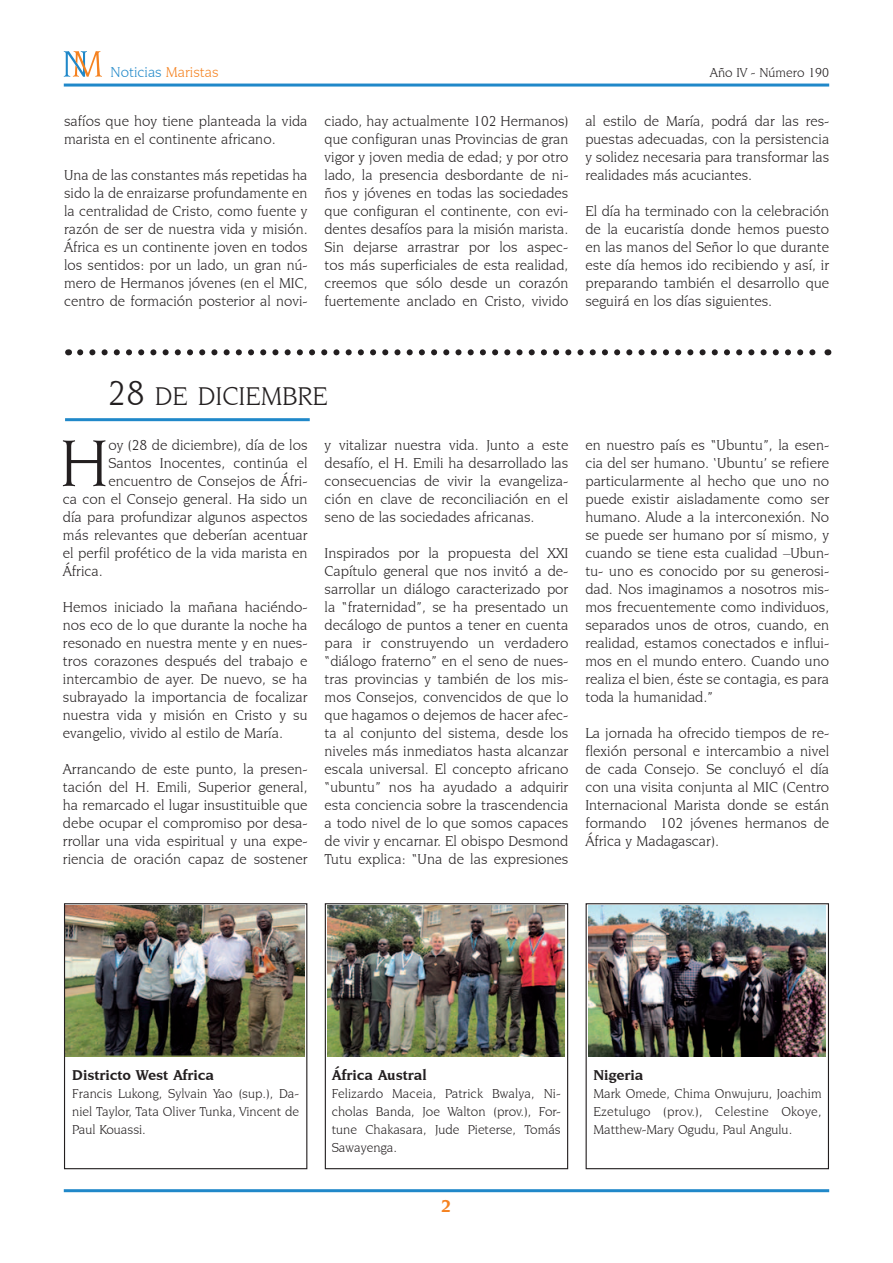
<style>
.page{position:relative;width:893px;height:1263px;background:#fff}
.page>*{position:absolute;margin:0;border:0;box-sizing:border-box;transform-origin:0 0}
.t1{font:70.2px "Novarese IT Cby BT";color:#231f20}
.t2{font:27px "Novarese IT Cby BT";color:#231f20}
.t3{font:700 18px "Novarese IT Cby BT";color:#f58220}
.t4{font:15px/18px "Novarese IT Cby BT";color:#231f20;text-align:justify}
.t5{font:700 15px "Novarese IT Cby BT";color:#231f20}
.t6{font:15px "Novarese IT Cby BT";color:#2088c9}
.t7{font:13.5px/18px "Novarese IT Cby BT";color:#231f20;text-align:justify}
.s1{color:#f58220}
.s2{font-size:36px}
</style>
<div class="page">
<hr style="left:64px;top:84px;width:765px;height:3px;background:#2088c9">
<hr style="left:64px;top:1189px;width:765px;height:3px;background:#2088c9">
<svg style="left:64px;top:51px;width:38px;height:26px"></svg>
<hr style="left:65px;top:418px;width:245px;height:3px;background:#2088c9">
<svg style="left:80px;top:349px;width:736px;height:6px"></svg>
<img style="left:589px;top:906px;width:236px;height:151px">
<div style="left:586px;top:903px;width:243px;height:266px;border:1px solid #231f20"></div>
<img style="left:66px;top:906px;width:239px;height:150px">
<div style="left:64px;top:903px;width:243px;height:266px;border:1px solid #231f20"></div>
<img style="left:327px;top:906px;width:237px;height:151px">
<div style="left:325px;top:903px;width:243px;height:266px;border:1px solid #231f20"></div>
<p class="t6" style="left:111px;top:63px;width:110px">Noticias <span class="s1">Maristas</span></p>
<p class="t7" style="left:710px;top:63px;width:121px">Año IV - Número 190</p>
<p class="t4" style="left:64px;top:112px;width:245px">safíos que hoy tiene planteada la vida marista en el continente africano.</p>
<p class="t4" style="left:64px;top:166px;width:245px">Una de las constantes más repetidas ha sido la de enraizarse profundamente en la centralidad de Cristo, como fuente y razón de ser de nuestra vida y misión.<br>África es un continente joven en todos los sentidos: por un lado, un gran nú&shy;mero de Hermanos jóvenes (en el MIC, centro de formación posterior al novi-</p>
<p class="t4" style="left:325px;top:112px;width:245px">ciado, hay actualmente 102 Hermanos) que configuran unas Provincias de gran vigor y joven media de edad; y por otro lado, la presencia desbordante de ni&shy;ños y jóvenes en todas las sociedades que configuran el continente, con evi&shy;dentes desafíos para la misión marista.<br>Sin dejarse arrastrar por los aspec&shy;tos más superficiales de esta realidad, creemos que sólo desde un corazón fuertemente anclado en Cristo, vivido</p>
<p class="t4" style="left:585px;top:112px;width:245px">al estilo de María, podrá dar las res&shy;puestas adecuadas, con la persistencia y solidez necesaria para transformar las realidades más acuciantes.</p>
<p class="t4" style="left:585px;top:202px;width:245px">El día ha terminado con la celebración de la eucaristía donde hemos puesto en las manos del Señor lo que durante este día hemos ido recibiendo y así, ir preparando también el desarrollo que seguirá en los días siguientes.</p>
<h2 class="t2" style="left:108px;top:380px;width:220px"><span class="s2">28</span> DE DICIEMBRE</h2>
<h1 class="t1" style="left:60px;top:421px;width:50px">H</h1>
<p class="t4" style="left:108px;top:436px;width:201px">oy (28 de diciembre), día de los</p>
<p class="t4" style="left:108px;top:454px;width:201px">Santos Inocentes, continúa el</p>
<p class="t4" style="left:108px;top:472px;width:201px">encuentro de Consejos de Áfri-</p>
<p class="t4" style="left:63px;top:490px;width:246px">ca con el Consejo general. Ha sido un</p>
<p class="t4" style="left:63px;top:508px;width:246px">día para profundizar algunos aspectos</p>
<p class="t4" style="left:63px;top:526px;width:246px">más relevantes que deberían acentuar</p>
<p class="t4" style="left:63px;top:544px;width:246px">el perfil profético de la vida marista en</p>
<p class="t4" style="left:63px;top:562px;width:41px">África.</p>
<p class="t4" style="left:63px;top:598px;width:246px">Hemos iniciado la mañana haciéndo&shy;nos eco de lo que durante la noche ha resonado en nuestra mente y en nues&shy;tros corazones después del trabajo e intercambio de ayer. De nuevo, se ha subrayado la importancia de focalizar nuestra vida y misión en Cristo y su evangelio, vivido al estilo de María.</p>
<p class="t4" style="left:63px;top:760px;width:246px">Arrancando de este punto, la presen&shy;tación del H. Emili, Superior general, ha remarcado el lugar insustituible que debe ocupar el compromiso por desa&shy;rrollar una vida espiritual y una expe&shy;riencia de oración capaz de sostener</p>
<p class="t4" style="left:325px;top:436px;width:245px">y vitalizar nuestra vida. Junto a este desafío, el H. Emili ha desarrollado las consecuencias de vivir la evangeliza&shy;ción en clave de reconciliación en el seno de las sociedades africanas.</p>
<p class="t4" style="left:325px;top:544px;width:245px">Inspirados por la propuesta del XXI Capítulo general que nos invitó a de&shy;sarrollar un diálogo caracterizado por la “fraternidad”, se ha presentado un decálogo de puntos a tener en cuenta para ir construyendo un verdadero “diálogo fraterno” en el seno de nues&shy;tras provincias y también de los mis&shy;mos Consejos, convencidos de que lo que hagamos o dejemos de hacer afec&shy;ta al conjunto del sistema, desde los niveles más inmediatos hasta alcanzar escala universal. El concepto africano “ubuntu” nos ha ayudado a adquirir esta conciencia sobre la trascendencia a todo nivel de lo que somos capaces de vivir y encarnar. El obispo Desmond Tutu explica: “Una de las expresiones</p>
<p class="t4" style="left:585px;top:436px;width:245px">en nuestro país es “Ubuntu”, la esen&shy;cia del ser humano. ‘Ubuntu’ se refiere particularmente al hecho que uno no puede existir aisladamente como ser humano. Alude a la interconexión. No se puede ser humano por sí mismo, y cuando se tiene esta cualidad –Ubun&shy;tu- uno es conocido por su generosi&shy;dad. Nos imaginamos a nosotros mis&shy;mos frecuentemente como individuos, separados unos de otros, cuando, en realidad, estamos conectados e influi&shy;mos en el mundo entero. Cuando uno realiza el bien, éste se contagia, es para toda la humanidad.”</p>
<p class="t4" style="left:585px;top:724px;width:245px">La jornada ha ofrecido tiempos de re&shy;flexión personal e intercambio a nivel de cada Consejo. Se concluyó el día con una visita conjunta al MIC (Centro Internacional Marista donde se están formando 102 jóvenes hermanos de África y Madagascar).</p>
<p class="t5" style="left:72px;top:1066px;width:143px">Districto West Africa</p>
<p class="t7" style="left:72px;top:1084px;width:228px">Francis Lukong, Sylvain Yao (sup.), Da&shy;niel Taylor, Tata Oliver Tunka, Vincent de Paul Kouassi.</p>
<p class="t5" style="left:332px;top:1066px;width:96px">África Austral</p>
<p class="t7" style="left:332px;top:1084px;width:231px">Felizardo Maceia, Patrick Bwalya, Ni&shy;cholas Banda, Joe Walton (prov.), For&shy;tune Chakasara, Jude Pieterse, Tomás Sawayenga.</p>
<p class="t3" style="left:441px;top:1195px;width:12px">2</p>
<p class="t5" style="left:593px;top:1066px;width:52px">Nigeria</p>
<p class="t7" style="left:593px;top:1084px;width:230px">Mark Omede, Chima Onwujuru, Joachim Ezetulugo (prov.), Celestine Okoye, Matthew-Mary Ogudu, Paul Angulu.</p>
</div>
